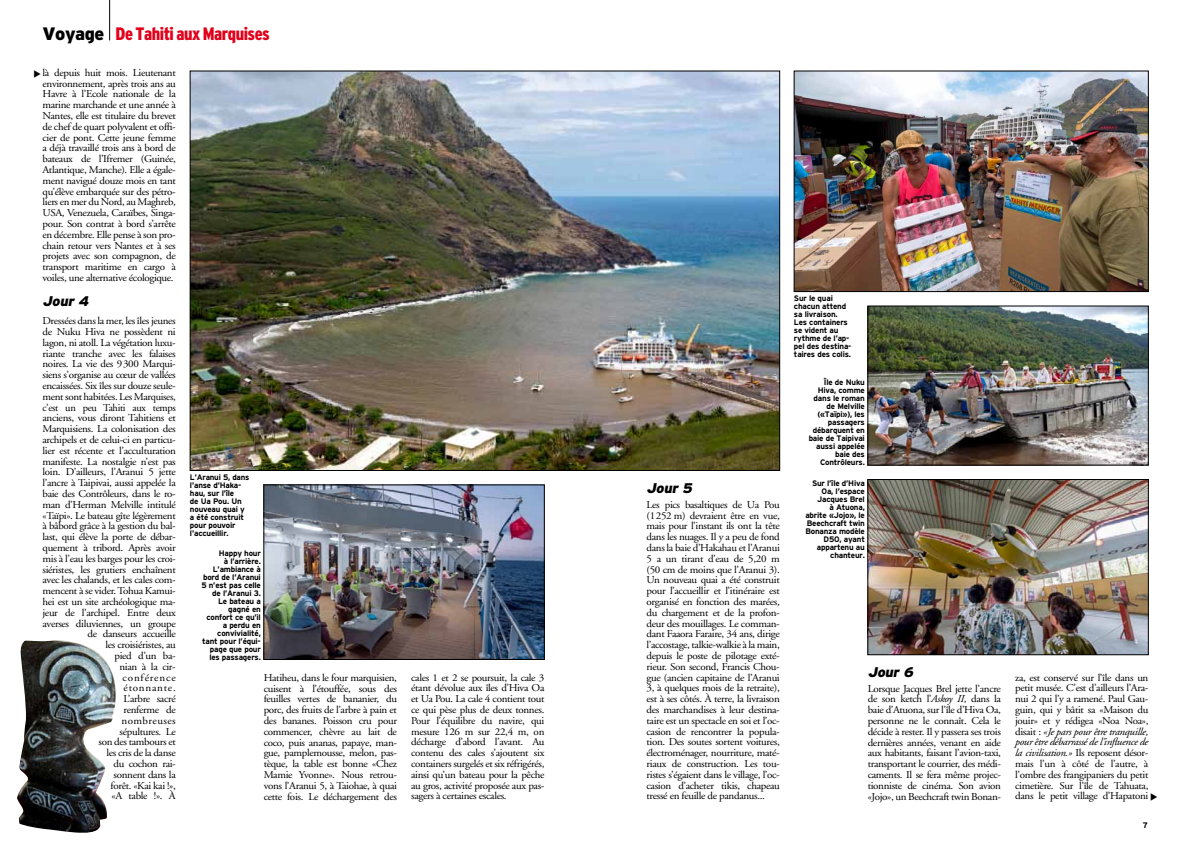
<style>
.page{position:relative;width:1191px;height:842px;background:#fff}
.page>*{position:absolute;margin:0;border:0;box-sizing:border-box;transform-origin:0 0}
.t1{font:900 condensed 18px "Interstate";letter-spacing:-.03em;color:#e2001a}
.t2{font:italic 900 14px "Interstate";color:#000}
.t3{font:10.4px/10.8px "Adobe Garamond";letter-spacing:-.03em;color:#000;text-align:justify;scale:1.05 1}
.t4{font:700 8px/8px "Interstate";letter-spacing:-.025em;color:#000;text-align:right}
.s1{font-stretch:normal;color:#000}
.s2{font-style:italic}
</style>
<div class="page">
<img style="left:192px;top:73px;width:586px;height:396px">
<img style="left:869px;top:308px;width:277px;height:155px">
<div style="left:867px;top:306px;width:281px;height:159px;border:1px solid #000"></div>
<img style="left:796px;top:73px;width:350px;height:217px">
<div style="left:794px;top:71px;width:354px;height:221px;border:1px solid #000"></div>
<img style="left:266px;top:487px;width:276px;height:171px">
<div style="left:264px;top:485px;width:280px;height:175px;border:1px solid #000"></div>
<img style="left:869px;top:481px;width:277px;height:172px">
<div style="left:867px;top:479px;width:281px;height:176px;border:1px solid #000"></div>
<img style="left:17px;top:640px;width:99px;height:193px">
<hr style="left:109px;top:0;width:1px;height:40px;background:#000">
<h1 class="t1" style="left:43px;top:24px;width:229px"><span class="s1">Voyage</span> De Tahiti aux Marquises</h1>
<p class="t3" style="left:43px;top:67px;width:128px">là depuis huit mois. Lieutenant environnement, après trois ans au Havre à l’Ecole nationale de la marine marchande et une année à Nantes, elle est titulaire du brevet de chef de quart polyvalent et offi&shy;cier de pont. Cette jeune femme a déjà travaillé trois ans à bord de bateaux de l’Ifremer (Guinée, Atlantique, Manche). Elle a égale&shy;ment navigué douze mois en tant qu’élève embarquée sur des pétro&shy;liers en mer du Nord, au Maghreb, USA, Venezuela, Caraïbes, Singa&shy;pour. Son contrat à bord s’arrête en décembre. Elle pense à son pro&shy;chain retour vers Nantes et à ses projets avec son compagnon, de transport maritime en cargo à voiles, une alternative écologique.</p>
<h2 class="t2" style="left:43px;top:293px;width:50px">Jour 4</h2>
<p class="t3" style="left:43px;top:316px;width:128px;text-align:right">Dressées dans la mer, les îles jeunes de Nuku Hiva ne possèdent ni lagon, ni atoll. La végétation luxu&shy;riante tranche avec les falaises noires. La vie des 9300 Marqui&shy;siens s’organise au cœur de vallées encaissées. Six îles sur douze seule&shy;ment sont habitées. Les Marquises, c’est un peu Tahiti aux temps anciens, vous diront Tahitiens et<br>Marquisiens. La colonisation des archipels et de celui-ci en particu&shy;lier est récente et l’acculturation manifeste. La nostalgie n’est pas loin. D’ailleurs, l’Aranui 5 jette l’ancre à Taipivai, aussi appelée la baie des Contrôleurs, dans le ro&shy;man d’Herman Melville intitulé «Taïpi». Le bateau gîte légèrement à bâbord grâce à la gestion du bal&shy;last, qui élève la porte de débar&shy;quement à tribord. Après avoir mis à l’eau les barges pour les croi&shy;siéristes, les grutiers enchaînent avec les chalands, et les cales com&shy;mencent à se vider. Tohua Kamui&shy;hei est un site archéologique ma&shy;jeur de l’archipel. Entre deux averses diluviennes, un groupe de danseurs accueille<br>les croisiéristes, au<br>pied d’un ba-<br>nian à la cir-<br>conférence<br>étonnante.<br>L’arbre sacré<br>renferme de<br>nombreuses<br>sépultures. Le<br>son des tambours et<br>les cris de la danse<br>du cochon rai-<br>sonnent dans la<br>forêt. «Kai kai !»,<br>«A table !». À</p>
<p class="t4" style="left:190px;top:473px;width:61px;text-align:left">L’Aranui 5, dans l’anse d’Haka&shy;hau, sur l’île<br>de Ua Pou. Un nouveau quai y a été construit pour pouvoir l’accueillir.</p>
<p class="t4" style="left:201px;top:549px;width:61px">Happy hour<br>à l’arrière.<br>L’ambiance à bord de l’Aranui<br>5 n’est pas celle de l’Aranui 3.<br>Le bateau a gagné en confort ce qu’il a perdu en convivialité, tant pour l’équi&shy;page que pour les passagers.</p>
<p class="t3" style="left:264px;top:672px;width:128px">Hatiheu, dans le four marquisien, cuisent à l’étouffée, sous des feuilles vertes de bananier, du porc, des fruits de l’arbre à pain et des bananes. Poisson cru pour commencer, chèvre au lait de coco, puis ananas, papaye, man&shy;gue, pamplemousse, melon, pas&shy;tèque, la table est bonne «Chez Mamie Yvonne». Nous retrou&shy;vons l’Aranui 5, à Taiohae, à quai cette fois. Le déchargement des</p>
<p class="t3" style="left:411px;top:672px;width:128px">cales 1 et 2 se poursuit, la cale 3 étant dévolue aux îles d’Hiva Oa et Ua Pou. La cale 4 contient tout ce qui pèse plus de deux tonnes.<br>Pour l’équilibre du navire, qui mesure 126 m sur 22,4 m, on décharge d’abord l’avant. Au contenu des cales s’ajoutent six containers surgelés et six réfrigérés, ainsi qu’un bateau pour la pêche au gros, activité proposée aux pas&shy;sagers à certaines escales.</p>
<h2 class="t2" style="left:646px;top:480px;width:50px">Jour 5</h2>
<p class="t3" style="left:646px;top:499px;width:128px">Les pics basaltiques de Ua Pou (1252 m) devraient être en vue, mais pour l’instant ils ont la tête dans les nuages. Il y a peu de fond dans la baie d’Hakahau et l’Aranui 5 a un tirant d’eau de 5,20 m (50 cm de moins que l’Aranui 3).<br>Un nouveau quai a été construit pour l’accueillir et l’itinéraire est organisé en fonction des marées, du chargement et de la profon&shy;deur des mouillages. Le comman&shy;dant Faaora Faraire, 34 ans, dirige l’accostage, talkie-walkie à la main, depuis le poste de pilotage exté&shy;rieur. Son second, Francis Chou&shy;gue (ancien capitaine de l’Aranui 3, à quelques mois de la retraite), est à ses côtés. À terre, la livraison des marchandises à leur destina&shy;taire est un spectacle en soi et l’oc&shy;casion de rencontrer la popula&shy;tion. Des soutes sortent voitures, électroménager, nourriture, maté&shy;riaux de construction. Les tou&shy;ristes s’égaient dans le village, l’oc&shy;casion d’acheter tikis, chapeau tressé en feuille de pandanus...</p>
<p class="t4" style="left:794px;top:294px;width:59px;text-align:left">Sur le quai chacun attend sa livraison.<br>Les containers se vident au rythme de l’ap&shy;pel des destina&shy;taires des colis.</p>
<p class="t4" style="left:808px;top:378px;width:58px">Île de Nuku<br>Hiva, comme dans le roman de Melville («Taïpi»), les passagers débarquent en baie de Taipivai aussi appelée baie des<br>Contrôleurs.</p>
<p class="t4" style="left:805px;top:479px;width:61px">Sur l’île d’Hiva<br>Oa, l’espace<br>Jacques Brel<br>à Atuona,<br>abrite «Jojo», le<br>Beechcraft twin<br>Bonanza modèle<br>D50, ayant appartenu au chanteur.</p>
<h2 class="t2" style="left:867px;top:664px;width:50px">Jour 6</h2>
<p class="t3" style="left:867px;top:683px;width:128px">Lorsque Jacques Brel jette l’ancre de son ketch l’<span class="s2">Askoy II,</span> dans la baie d’Atuona, sur l’île d’Hiva Oa, personne ne le connaît. Cela le décide à rester. Il y passera ses trois dernières années, venant en aide aux habitants, faisant l’avion-taxi, transportant le courrier, des médi&shy;caments. Il se fera même projec&shy;tionniste de cinéma. Son avion «Jojo», un Beechcraft twin Bonan-</p>
<p class="t3" style="left:1015px;top:672px;width:128px">za, est conservé sur l’île dans un petit musée. C’est d’ailleurs l’Ara&shy;nui 2 qui l’y a ramené. Paul Gau&shy;guin, qui y bâtit sa «Maison du jouir» et y rédigea «Noa Noa», disait : <span class="s2">«Je pars pour être tranquille, pour être débarrassé de l’influence de la civilisation.»</span> Ils reposent désor&shy;mais l’un à côté de l’autre, à l’ombre des frangipaniers du petit cimetière. Sur l’île de Tahuata, dans le petit village d’Hapatoni</p>
<p class="t4" style="left:1142px;top:821px;width:7px">7</p>
</div>
